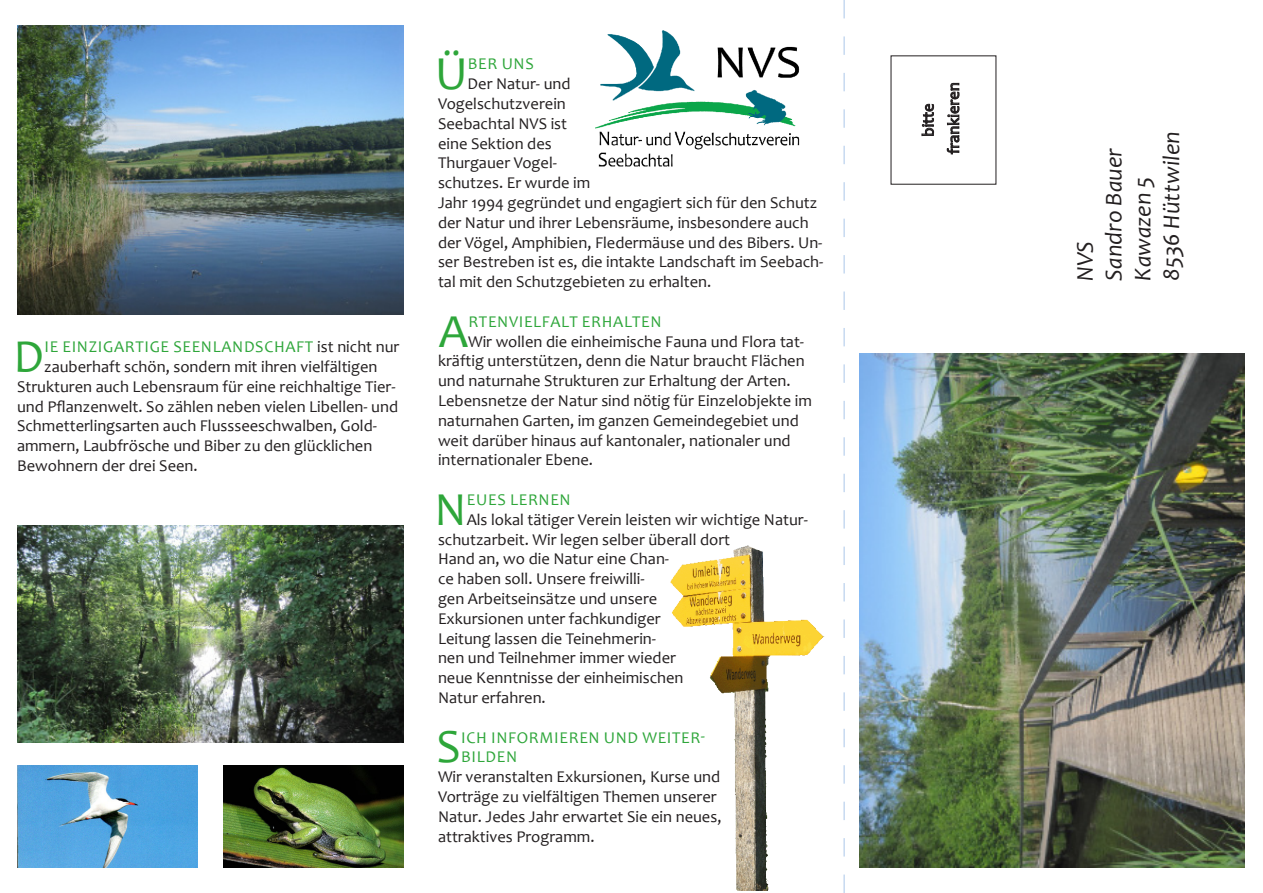
<style>
.page{position:relative;width:1263px;height:893px;background:#fff}
.page>*{position:absolute;margin:0;border:0;box-sizing:border-box;transform-origin:0 0}
.t1{font:47.7px "Candara";color:#2ea63a}
.t2{font:italic 24px/28.8px "Candara";color:#231f20}
.t3{font:16.5px/19.8px "Candara";color:#231f20}
.t4{font:16.5px/19.8px "Candara";letter-spacing:.04em;color:#2ea63a}
.s1{color:#231f20}
</style>
<div class="page">
<svg style="left:890px;top:55px;width:107px;height:130px"></svg>
<svg style="left:844px;top:0;width:1px;height:893px"></svg>
<img style="left:671px;top:545px;width:154px;height:346px">
<img style="left:595px;top:30px;width:205px;height:137px">
<img style="left:859px;top:353px;width:386px;height:514px">
<img style="left:17px;top:525px;width:387px;height:217px">
<img style="left:17px;top:25px;width:387px;height:290px">
<img style="left:17px;top:765px;width:181px;height:102px">
<img style="left:223px;top:765px;width:181px;height:102px">
<p class="t1" style="left:14px;top:327px;width:32px">D</p>
<p class="t4" style="left:45px;top:337px;width:356px">IE EINZIGARTIGE SEENLANDSCHAFT <span class="s1">ist nicht nur</span></p>
<p class="t3" style="left:44px;top:357px;width:335px">zauberhaft schön, sondern mit ihren vielfältigen</p>
<p class="t3" style="left:17px;top:376px;width:380px">Strukturen auch Lebensraum für eine reichhaltige Tier-</p>
<p class="t3" style="left:17px;top:396px;width:383px">und Pflanzenwelt. So zählen neben vielen Libellen- und</p>
<p class="t3" style="left:17px;top:416px;width:361px">Schmetterlingsarten auch Flussseeschwalben, Gold-</p>
<p class="t3" style="left:17px;top:436px;width:357px">ammern, Laubfrösche und Biber zu den glücklichen</p>
<p class="t3" style="left:17px;top:456px;width:182px">Bewohnern der drei Seen.</p>
<p class="t1" style="left:435px;top:44px;width:34px">Ü</p>
<p class="t4" style="left:468px;top:54px;width:67px">BER UNS</p>
<p class="t3" style="left:438px;top:74px;width:387px;text-indent:30px">Der Natur- und<br>Vogelschutzverein<br>Seebachtal NVS ist<br>eine Sektion des<br>Thurgauer Vogel-<br>schutzes. Er wurde im<br>Jahr 1994 gegründet und engagiert sich für den Schutz der Natur und ihrer Lebensräume, insbesondere auch der Vögel, Amphibien, Fledermäuse und des Bibers. Un&shy;ser Bestreben ist es, die intakte Landschaft im Seebach&shy;tal mit den Schutzgebieten zu erhalten.</p>
<p class="t1" style="left:439px;top:301px;width:31px">A</p>
<p class="t4" style="left:468px;top:311px;width:195px">RTENVIELFALT ERHALTEN</p>
<p class="t3" style="left:438px;top:331px;width:375px;text-indent:30px">Wir wollen die einheimische Fauna und Flora tat&shy;kräftig unterstützen, denn die Natur braucht Flächen und naturnahe Strukturen zur Erhaltung der Arten.<br>Lebensnetze der Natur sind nötig für Einzelobjekte im naturnahen Garten, im ganzen Gemeindegebiet und weit darüber hinaus auf kantonaler, nationaler und internationaler Ebene.</p>
<p class="t1" style="left:435px;top:479px;width:34px">N</p>
<p class="t4" style="left:467px;top:490px;width:105px">EUES LERNEN</p>
<p class="t3" style="left:438px;top:509px;width:371px;text-indent:29px">Als lokal tätiger Verein leisten wir wichtige Natur&shy;schutzarbeit. Wir legen selber überall dort<br>Hand an, wo die Natur eine Chan-<br>ce haben soll. Unsere freiwilli-<br>gen Arbeitseinsätze und unsere<br>Exkursionen unter fachkundiger<br>Leitung lassen die Teinehmerin-<br>nen und Teilnehmer immer wieder<br>neue Kenntnisse der einheimischen<br>Natur erfahren.</p>
<p class="t1" style="left:437px;top:717px;width:26px">S</p>
<p class="t4" style="left:461px;top:727px;width:245px">ICH INFORMIEREN UND WEITER-<br>BILDEN</p>
<p class="t3" style="left:438px;top:767px;width:285px">Wir veranstalten Exkursionen, Kurse und Vorträge zu vielfältigen Themen unserer Natur. Jedes Jahr erwartet Sie ein neues, attraktives Programm.</p>
<p class="t3" style="left:915px;top:154px;width:73px;line-height:25.5px;text-align:center;rotate:-90deg">bitte frankieren</p>
<p class="t2" style="left:1070px;top:281px;width:151px;rotate:-90deg">NVS<br>Sandro Bauer<br>Kawazen 5<br>8536 Hüttwilen</p>
</div>
